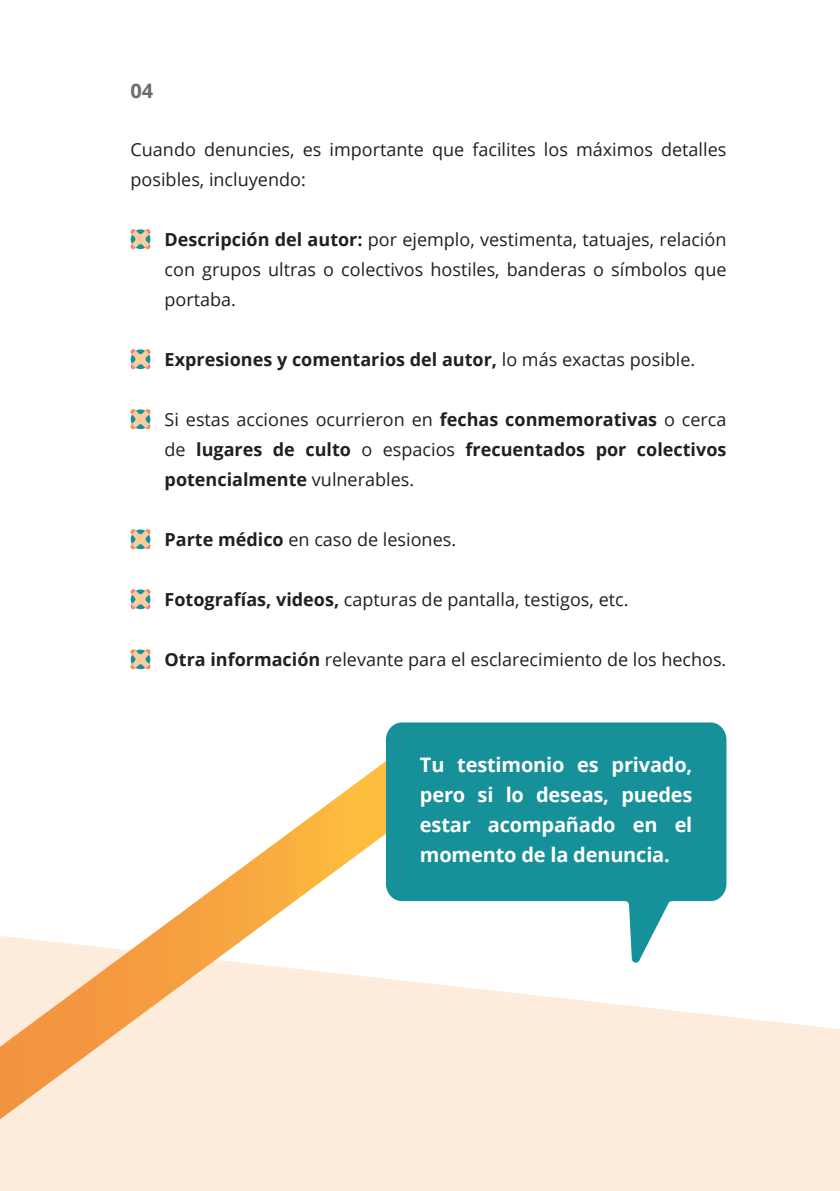
<style>
.page{position:relative;width:840px;height:1191px;background:#fff}
.page>*{position:absolute;margin:0;border:0;box-sizing:border-box;transform-origin:0 0}
.t1{font:700 20px/30px "Open Sans";letter-spacing:-.01em;color:#fff;text-align:justify}
.t2{font:700 20px "Open Sans";color:#6c6d70}
.t3{font:18px/30px "Open Sans";color:#231f20}
.t4{font:700 18px/30px "Open Sans";color:#231f20;text-align:justify}
.s1{font-weight:700}
.s2{font-weight:400}
</style>
<div class="page">
<svg style="left:130px;top:229px;width:21px;height:20px"></svg>
<svg style="left:130px;top:349px;width:21px;height:20px"></svg>
<svg style="left:130px;top:409px;width:21px;height:20px"></svg>
<svg style="left:130px;top:529px;width:21px;height:20px"></svg>
<svg style="left:130px;top:589px;width:21px;height:20px"></svg>
<svg style="left:130px;top:649px;width:21px;height:20px"></svg>
<svg style="left:386px;top:722px;width:340px;height:214px;background:#3aa1a8"></svg>
<svg style="left:0;top:936px;width:839px;height:255px;fill:#fdecdb"></svg>
<svg style="left:0;top:761px;width:386px;height:358px"></svg>
<p class="t2" style="left:130px;top:76px;width:24px">04</p>
<p class="t3" style="left:130px;top:134px;width:597px">Cuando denuncies, es importante que facilites los máximos detalles posibles, incluyendo:</p>
<p class="t3" style="left:164px;top:224px;width:563px;text-align:justify"><span class="s1">Descripción del autor:</span> por ejemplo, vestimenta, tatuajes, relación con grupos ultras o colectivos hostiles, banderas o símbolos que portaba.</p>
<p class="t4" style="left:164px;top:344px;width:532px">Expresiones y comentarios del autor, <span class="s2">lo más exactas posible.</span></p>
<p class="t4" style="left:164px;top:404px;width:563px"><span class="s2">Si estas acciones ocurrieron en</span> fechas conmemorativas <span class="s2">o cerca de</span> lugares de culto <span class="s2">o espacios</span> frecuentados por colectivos potencialmente <span class="s2">vulnerables.</span></p>
<p class="t3" style="left:164px;top:524px;width:293px"><span class="s1">Parte médico</span> en caso de lesiones.</p>
<p class="t3" style="left:164px;top:584px;width:465px"><span class="s1">Fotografías, videos,</span> capturas de pantalla, testigos, etc.</p>
<p class="t3" style="left:164px;top:644px;width:563px"><span class="s1">Otra información</span> relevante para el esclarecimiento de los hechos.</p>
<p class="t1" style="left:420px;top:749px;width:274px">Tu testimonio es privado, pero si lo deseas, puedes estar acompañado en el momento de la denuncia.</p>
</div>
